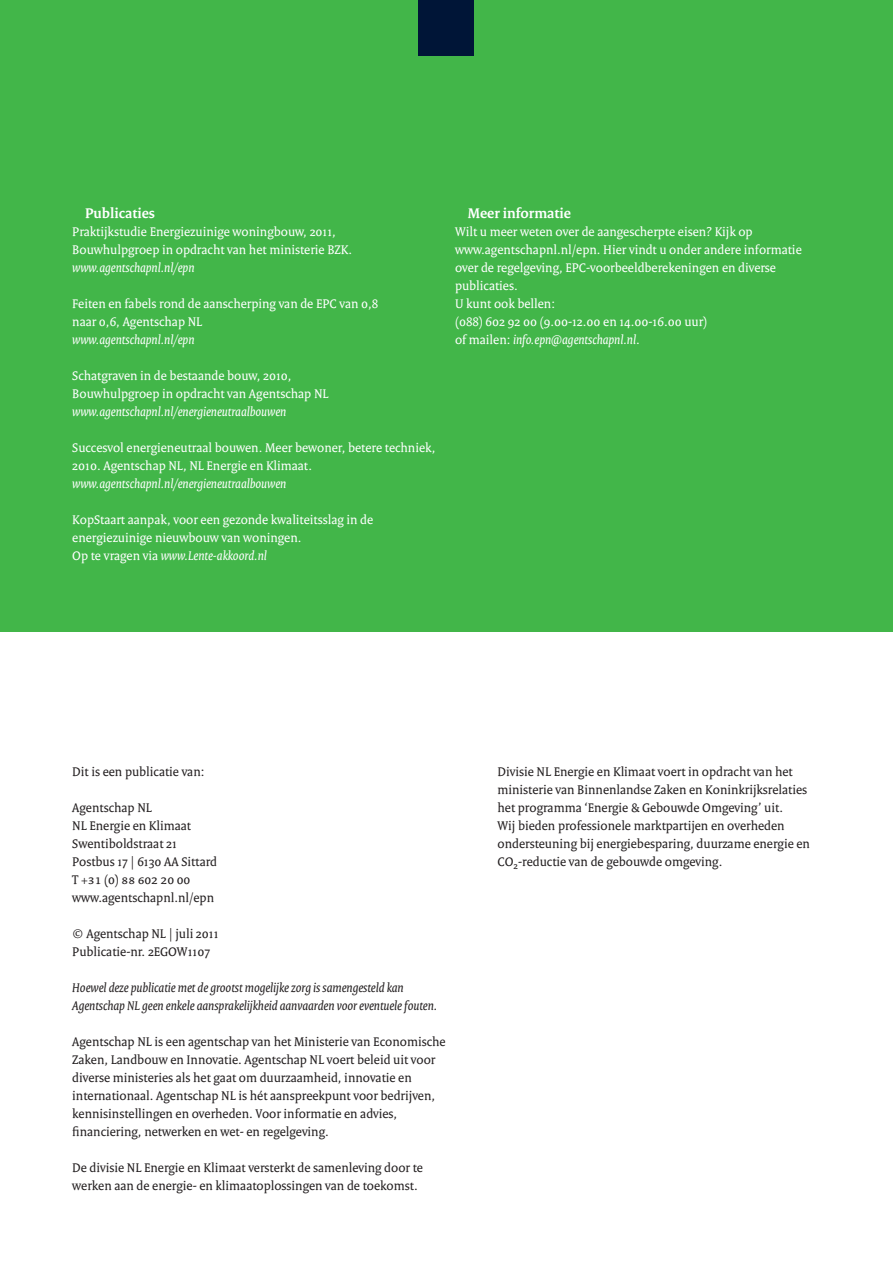
<style>
.page{position:relative;width:893px;height:1263px;background:#fff}
.page>*{position:absolute;margin:0;border:0;box-sizing:border-box;transform-origin:0 0}
.t1{font:700 15px "Rijksoverheid Serif";color:#fff}
.t2{font:13.5px/18px "Rijksoverheid Serif";color:#231f20}
.t3{font:13.5px/18px "Rijksoverheid Serif";color:#fff}
.t4{font:italic 13.5px/18px "Rijksoverheid Serif";color:#231f20}
.t5{font:italic 13.5px "Rijksoverheid Serif";color:#fff}
.s1{font-style:italic}
</style>
<div class="page">
<div style="left:0;top:0;width:893px;height:631px;background:#42b649"></div>
<div style="left:419px;top:0;width:55px;height:55px;background:#001537"></div>
<p class="t1" style="left:85px;top:204px;width:71px">Publicaties</p>
<p class="t3" style="left:72px;top:222px;width:281px">Praktijkstudie Energiezuinige woningbouw, 2011,<br>Bouwhulpgroep in opdracht van het ministerie BZK.</p>
<p class="t5" style="left:72px;top:259px;width:124px">www.agentschapnl.nl/epn</p>
<p class="t3" style="left:72px;top:294px;width:307px">Feiten en fabels rond de aanscherping van de EPC van 0,8 naar 0,6, Agentschap NL</p>
<p class="t5" style="left:72px;top:331px;width:124px">www.agentschapnl.nl/epn</p>
<p class="t3" style="left:72px;top:366px;width:258px">Schatgraven in de bestaande bouw, 2010,<br>Bouwhulpgroep in opdracht van Agentschap NL</p>
<p class="t5" style="left:72px;top:403px;width:216px">www.agentschapnl.nl/energieneutraalbouwen</p>
<p class="t3" style="left:72px;top:438px;width:365px">Succesvol energieneutraal bouwen. Meer bewoner, betere techniek,<br>2010. Agentschap NL, NL Energie en Klimaat.</p>
<p class="t5" style="left:72px;top:475px;width:216px">www.agentschapnl.nl/energieneutraalbouwen</p>
<p class="t3" style="left:72px;top:510px;width:302px">KopStaart aanpak, voor een gezonde kwaliteitsslag in de energiezuinige nieuwbouw van woningen.<br>Op te vragen via <span class="s1">www.Lente-akkoord.nl</span></p>
<p class="t1" style="left:468px;top:204px;width:105px">Meer informatie</p>
<p class="t3" style="left:455px;top:222px;width:348px">Wilt u meer weten over de aangescherpte eisen? Kijk op www.agentschapnl.nl/epn. Hier vindt u onder andere informatie over de regelgeving, EPC-voorbeeldberekeningen en diverse publicaties.<br>U kunt ook bellen:<br>(088) 602 92 00 (9.00-12.00 en 14.00-16.00 uur)<br>of mailen: <span class="s1">info.epn@agentschapnl.nl</span>.</p>
<p class="t2" style="left:72px;top:762px;width:134px">Dit is een publicatie van:</p>
<p class="t2" style="left:72px;top:798px;width:146px">Agentschap NL<br>NL Energie en Klimaat<br>Swentiboldstraat 21<br>Postbus 17 | 6130 AA Sittard<br>T +31 (0) 88 602 20 00 www.agentschapnl.nl/epn</p>
<p class="t2" style="left:72px;top:924px;width:148px">© Agentschap NL | juli 2011<br>Publicatie-nr. 2EGOW1107</p>
<p class="t4" style="left:72px;top:978px;width:367px">Hoewel deze publicatie met de grootst mogelijke zorg is samengesteld kan<br>Agentschap NL geen enkele aansprakelijkheid aanvaarden voor eventuele fouten.</p>
<p class="t2" style="left:72px;top:1032px;width:375px">Agentschap NL is een agentschap van het Ministerie van Economische Zaken, Landbouw en Innovatie. Agentschap NL voert beleid uit voor diverse ministeries als het gaat om duurzaamheid, innovatie en internationaal. Agentschap NL is hét aanspreekpunt voor bedrijven, kennisinstellingen en overheden. Voor informatie en advies, financiering, netwerken en wet- en regelgeving.</p>
<p class="t2" style="left:72px;top:1158px;width:352px">De divisie NL Energie en Klimaat versterkt de samenleving door te werken aan de energie- en klimaatoplossingen van de toekomst.</p>
<p class="t2" style="left:497px;top:762px;width:314px">Divisie NL Energie en Klimaat voert in opdracht van het ministerie van Binnenlandse Zaken en Koninkrijksrelaties het programma ‘Energie &amp; Gebouwde Omgeving’ uit.<br>Wij bieden professionele marktpartijen en overheden ondersteuning bij energiebesparing, duurzame energie en CO<sub>2</sub>-reductie van de gebouwde omgeving.</p>
</div>
